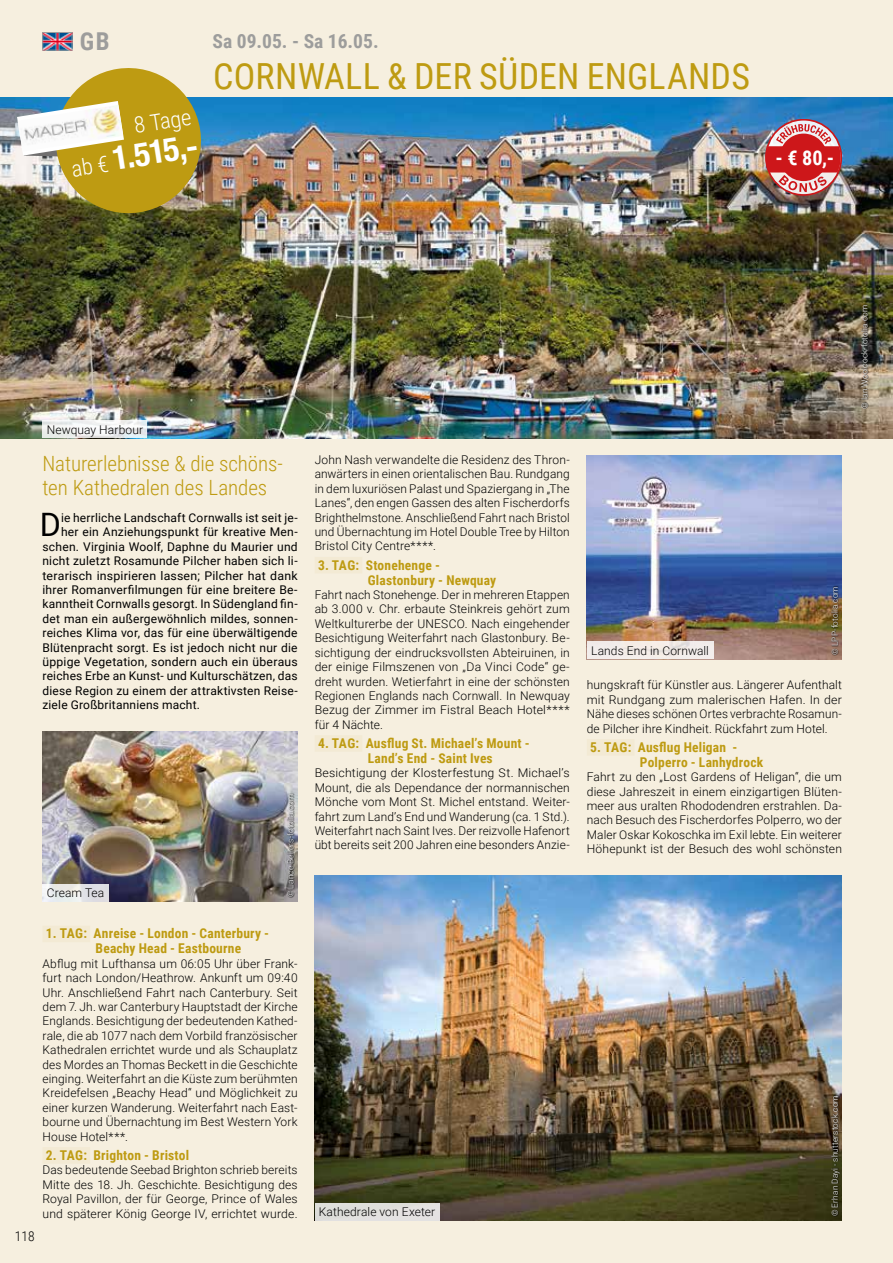
<style>
.page{position:relative;width:893px;height:1263px;background:#f6efdf}
.page>*{position:absolute;margin:0;border:0;box-sizing:border-box;transform-origin:0 0}
.t1{font:36px "Roboto Condensed";letter-spacing:.005em;color:#be9b12}
.t2{font:700 condensed 33px "Helvetica Neue LT Std";color:#fff}
.t3{font:32.25px "Roboto";color:#000}
.t4{font:700 24.6px "Roboto Condensed";color:#9d9d9c}
.t5{font:300 22.5px "Roboto Condensed";color:#fff}
.t6{font:300 21px/24px "Roboto Condensed";letter-spacing:-.005em;color:#be9b12}
.t7{font:700 20.25px "Roboto Condensed";color:#fff}
.t8{font:700 19.5px "Roboto Condensed";color:#9d9d9c}
.t9{font:700 13.5px/15px "Roboto Condensed";letter-spacing:.015em;color:#be9b12}
.t10{font:300 13.5px "Roboto Condensed";color:#000}
.t11{font:300 12px/14.4px "Roboto";letter-spacing:.01em;color:#000;text-align:justify}
.t12{font:12px "Roboto";letter-spacing:.015em;color:#000}
.t13{font:300 8.25px "Roboto";letter-spacing:.02em;color:#fff}
.s1{font-family:"Roboto Condensed";font-weight:300;font-stretch:normal;font-size:22.5px}
</style>
<div class="page">
<div style="left:315px;top:557px;width:47px;height:16px;background:#f3ead4"></div>
<div style="left:315px;top:735px;width:47px;height:17px;background:#f3ead4"></div>
<div style="left:43px;top:926px;width:47px;height:16px;background:#f3ead4"></div>
<div style="left:43px;top:1147px;width:47px;height:17px;background:#f3ead4"></div>
<img style="left:0;top:98px;width:893px;height:340px">
<img style="left:17px;top:68px;width:189px;height:150px">
<img style="left:18px;top:105px;width:105px;height:47px">
<div style="left:861px;top:304px;width:8px;height:106px;background:#000;opacity:.5"></div>
<img style="left:45px;top:34px;width:25px;height:14px">
<div style="left:43px;top:32px;width:29px;height:18px;border:1px solid #9d9d9c"></div>
<svg style="left:43px;top:420px;width:104px;height:18px"></svg>
<img style="left:43px;top:731px;width:255px;height:170px">
<img style="left:315px;top:875px;width:527px;height:345px">
<img style="left:587px;top:455px;width:255px;height:204px">
<div style="left:286px;top:793px;width:9px;height:105px;background:#000;opacity:.5"></div>
<div style="left:831px;top:1095px;width:9px;height:122px;background:#000;opacity:.5"></div>
<div style="left:831px;top:585px;width:8px;height:71px;background:#000;opacity:.5"></div>
<svg style="left:43px;top:884px;width:66px;height:17px"></svg>
<div style="left:315px;top:1203px;width:124px;height:17px;background:#e0e0dc"></div>
<svg style="left:587px;top:642px;width:126px;height:17px;fill:#f3edea"></svg>
<div style="left:587px;top:739px;width:47px;height:17px;background:#f3ead4"></div>
<div style="left:765px;top:119px;width:77px;height:77px;border:2px solid #cd171a;border-radius:50%"></div>
<img style="left:765px;top:124px;width:76px;height:68px">
<h3 class="t4" style="left:80px;top:24px;width:31px">GB</h3>
<h3 class="t5" style="left:132px;top:110px;width:59px;rotate:-9deg">8 Tage</h3>
<h2 class="t2" style="left:68px;top:145px;width:130px;rotate:-9deg"><span class="s1">ab €</span> 1.515,-</h2>
<h3 class="t8" style="left:213px;top:28px;width:168px">Sa 09.05. - Sa 16.05.</h3>
<h1 class="t1" style="left:213px;top:51px;width:538px">CORNWALL &amp; DER SÜDEN ENGLANDS</h1>
<h3 class="t7" style="left:775px;top:144px;width:60px">- € 80,-</h3>
<p class="t11" style="left:47px;top:422px;width:98px">Newquay Harbour</p>
<h3 class="t6" style="left:43px;top:450px;width:242px">Naturerlebnisse &amp; die schöns&shy;ten Kathedralen des Landes</h3>
<h3 class="t3" style="left:40px;top:502px;width:23px">D</h3>
<p class="t12" style="left:61px;top:509px;width:238px">ie herrliche Landschaft Cornwalls ist seit je-</p>
<p class="t12" style="left:61px;top:524px;width:238px">her ein Anziehungspunkt für kreative Men-</p>
<p class="t12" style="left:43px;top:538px;width:257px">schen. Virginia Woolf, Daphne du Maurier und</p>
<p class="t12" style="left:43px;top:552px;width:257px">nicht zuletzt Rosamunde Pilcher haben sich li-</p>
<p class="t12" style="left:43px;top:567px;width:257px">terarisch inspirieren lassen; Pilcher hat dank</p>
<p class="t12" style="left:43px;top:581px;width:257px">ihrer Romanverfilmungen für eine breitere Be-</p>
<p class="t12" style="left:43px;top:596px;width:257px">kanntheit Cornwalls gesorgt. In Südengland fin-</p>
<p class="t12" style="left:43px;top:610px;width:257px">det man ein außergewöhnlich mildes, sonnen-</p>
<p class="t12" style="left:43px;top:624px;width:257px">reiches Klima vor, das für eine überwältigende</p>
<p class="t12" style="left:43px;top:639px;width:257px">Blütenpracht sorgt. Es ist jedoch nicht nur die</p>
<p class="t12" style="left:43px;top:653px;width:257px">üppige Vegetation, sondern auch ein überaus</p>
<p class="t12" style="left:43px;top:668px;width:257px">reiches Erbe an Kunst- und Kulturschätzen, das</p>
<p class="t12" style="left:43px;top:682px;width:257px">diese Region zu einem der attraktivsten Reise-</p>
<p class="t12" style="left:43px;top:696px;width:159px">ziele Großbritanniens macht.</p>
<p class="t11" style="left:47px;top:885px;width:59px">Cream Tea</p>
<p class="t13" style="left:285px;top:897px;width:105px;rotate:-90deg">© Lance Bellers-fotolia.com</p>
<p class="t10" style="left:15px;top:1227px;width:21px">118</p>
<p class="t9" style="left:96px;top:926px;width:175px;text-indent:-50px">1. TAG: Anreise - London - Canterbury -<br>Beachy Head - Eastbourne</p>
<p class="t11" style="left:43px;top:956px;width:257px">Abflug mit Lufthansa um 06:05 Uhr über Frank&shy;furt nach London/Heathrow. Ankunft um 09:40<br>Uhr. Anschließend Fahrt nach Canterbury. Seit dem 7. Jh. war Canterbury Hauptstadt der Kirche Englands. Besichtigung der bedeutenden Kathed&shy;rale, die ab 1077 nach dem Vorbild französischer Kathedralen errichtet wurde und als Schauplatz des Mordes an Thomas Beckett in die Geschichte einging. Weiterfahrt an die Küste zum berühmten Kreidefelsen „Beachy Head“ und Möglichkeit zu einer kurzen Wanderung. Weiterfahrt nach East&shy;bourne und Übernachtung im Best Western York House Hotel***.</p>
<p class="t9" style="left:46px;top:1147px;width:145px">2. TAG: Brighton - Bristol</p>
<p class="t11" style="left:43px;top:1162px;width:257px">Das bedeutende Seebad Brighton schrieb bereits Mitte des 18. Jh. Geschichte. Besichtigung des Royal Pavillon, der für George, Prince of Wales und späterer König George IV, errichtet wurde.</p>
<p class="t11" style="left:315px;top:452px;width:257px">John Nash verwandelte die Residenz des Thron&shy;anwärters in einen orientalischen Bau. Rundgang in dem luxuriösen Palast und Spaziergang in „The Lanes“, den engen Gassen des alten Fischerdorfs Brighthelmstone. Anschließend Fahrt nach Bristol und Übernachtung im Hotel Double Tree by Hilton Bristol City Centre****.</p>
<p class="t9" style="left:368px;top:557px;width:130px;text-indent:-50px">3. TAG: Stonehenge -<br>Glastonbury - Newquay</p>
<p class="t11" style="left:315px;top:587px;width:257px">Fahrt nach Stonehenge. Der in mehreren Etappen ab 3.000 v. Chr. erbaute Steinkreis gehört zum Weltkulturerbe der UNESCO. Nach eingehender Besichtigung Weiterfahrt nach Glastonbury. Be&shy;sichtigung der eindrucksvollsten Abteiruinen, in der einige Filmszenen von „Da Vinci Code“ ge&shy;dreht wurden. Wetierfahrt in eine der schönsten Regionen Englands nach Cornwall. In Newquay Bezug der Zimmer im Fistral Beach Hotel**** für 4 Nächte.</p>
<p class="t9" style="left:368px;top:735px;width:163px;text-indent:-50px">4. TAG: Ausflug St. Michael’s Mount -<br>Land’s End - Saint Ives</p>
<p class="t11" style="left:315px;top:765px;width:257px">Besichtigung der Klosterfestung St. Michael’s Mount, die als Dependance der normannischen Mönche vom Mont St. Michel entstand. Weiter&shy;fahrt zum Land’s End und Wanderung (ca. 1 Std.).<br>Weiterfahrt nach Saint Ives. Der reizvolle Hafenort übt bereits seit 200 Jahren eine besonders Anzie-</p>
<p class="t11" style="left:319px;top:1204px;width:118px">Kathedrale von Exeter</p>
<p class="t13" style="left:829px;top:655px;width:70px;rotate:-90deg">© LPP-fotolia.com</p>
<p class="t11" style="left:591px;top:643px;width:119px">Lands End in Cornwall</p>
<p class="t11" style="left:587px;top:677px;width:257px">hungskraft für Künstler aus. Längerer Aufenthalt mit Rundgang zum malerischen Hafen. In der Nähe dieses schönen Ortes verbrachte Rosamun&shy;de Pilcher ihre Kindheit. Rückfahrt zum Hotel.</p>
<p class="t9" style="left:640px;top:739px;width:125px;text-indent:-50px">5. TAG: Ausflug Heligan -<br>Polperro - Lanhydrock</p>
<p class="t11" style="left:587px;top:769px;width:257px">Fahrt zu den „Lost Gardens of Heligan“, die um diese Jahreszeit in einem einzigartigen Blüten&shy;meer aus uralten Rhododendren erstrahlen. Da&shy;nach Besuch des Fischerdorfes Polperro, wo der Maler Oskar Kokoschka im Exil lebte. Ein weiterer Höhepunkt ist der Besuch des wohl schönsten</p>
<p class="t13" style="left:829px;top:1216px;width:122px;rotate:-90deg">© Erhan Dayi - shutterstock.com</p>
<p class="t13" style="left:859px;top:409px;width:105px;rotate:-90deg">© Ian Woolcock-fotolia.com</p>
</div>
